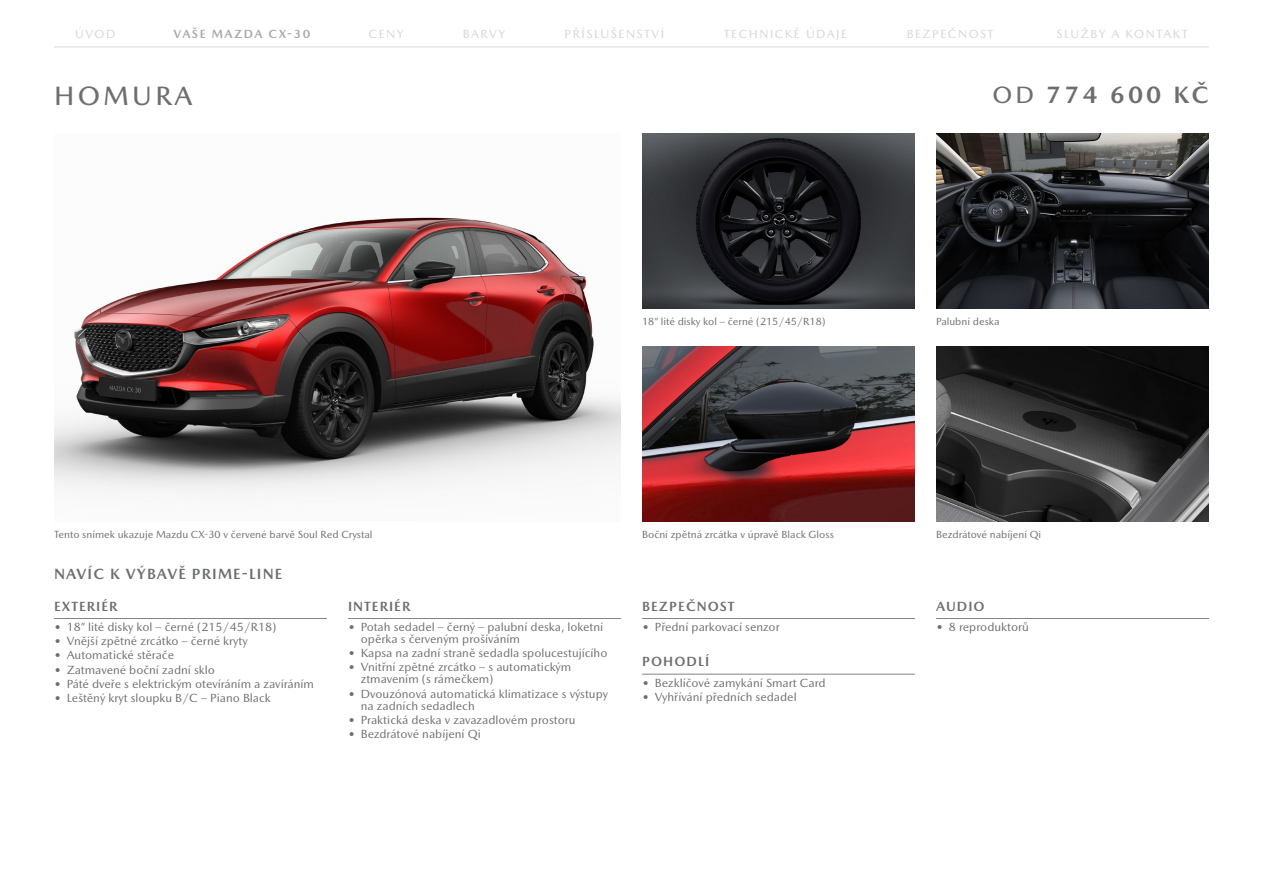
<style>
.page{position:relative;width:1263px;height:893px;background:#fff}
.page>*{position:absolute;margin:0;border:0;box-sizing:border-box;transform-origin:0 0}
.t1{font:500 27px "Mazda Type Cyrillic";letter-spacing:.125em;color:#6d6e71}
.t2{font:700 24px "Mazda Type Cyrillic";letter-spacing:.125em;color:#6d6e71}
.t3{font:700 15px "Mazda Type Cyrillic";letter-spacing:.075em;color:#6d6e71}
.t4{font:700 13.5px "Mazda Type Cyrillic";letter-spacing:.075em;color:#6d6e71}
.t5{font:12px/12px "Mazda Type Cyrillic";color:#6d6e71}
.t6{font:12px "Mazda Type Cyrillic";letter-spacing:.125em;color:#d5d5d5}
.t7{font:700 12px "Mazda Type Cyrillic";letter-spacing:.125em;color:#a7a9ac}
.t8{font:10.5px "Mazda Type Cyrillic";color:#6d6e71}
.s1{font-weight:500}
</style>
<div class="page">
<img style="left:936px;top:346px;width:273px;height:176px">
<img style="left:642px;top:346px;width:273px;height:176px">
<hr style="left:54px;top:618px;width:273px;height:1px;background:#808285">
<hr style="left:348px;top:618px;width:273px;height:1px;background:#808285">
<hr style="left:642px;top:618px;width:273px;height:1px;background:#808285">
<hr style="left:642px;top:674px;width:273px;height:1px;background:#808285">
<hr style="left:936px;top:618px;width:273px;height:1px;background:#808285">
<img style="left:642px;top:133px;width:273px;height:176px">
<img style="left:936px;top:133px;width:273px;height:176px">
<img style="left:54px;top:217px;width:567px;height:276px">
<hr style="left:54px;top:46px;width:1155px;height:2px;background:#e7e7e7">
<p class="t6" style="left:75px;top:26px;width:42px">ÚVOD</p>
<p class="t7" style="left:174px;top:26px;width:138px">VAŠE MAZDA CX-30</p>
<p class="t6" style="left:369px;top:26px;width:36px">CENY</p>
<p class="t6" style="left:463px;top:26px;width:44px">BARVY</p>
<p class="t6" style="left:565px;top:26px;width:101px">PŘÍSLUŠENSTVÍ</p>
<p class="t6" style="left:724px;top:26px;width:125px">TECHNICKÉ ÚDAJE</p>
<p class="t6" style="left:907px;top:26px;width:88px">BEZPEČNOST</p>
<p class="t6" style="left:1056px;top:26px;width:133px">SLUŽBY A KONTAKT</p>
<h1 class="t1" style="left:54px;top:80px;width:140px">HOMURA</h1>
<h2 class="t2" style="left:992px;top:80px;width:218px"><span class="s1">OD</span> 774 600 KČ</h2>
<p class="t8" style="left:642px;top:315px;width:185px">18” lité disky kol – černé (215/45/R18)</p>
<p class="t8" style="left:936px;top:315px;width:65px">Palubní deska</p>
<p class="t8" style="left:54px;top:528px;width:320px">Tento snímek ukazuje Mazdu CX-30 v červené barvě Soul Red Crystal</p>
<p class="t8" style="left:642px;top:528px;width:193px">Boční zpětná zrcátka v úpravě Black Gloss</p>
<p class="t3" style="left:54px;top:565px;width:230px">NAVÍC K VÝBAVĚ PRIME-LINE</p>
<p class="t4" style="left:54px;top:598px;width:65px">EXTERIÉR</p>
<p class="t5" style="left:54px;top:621px;width:224px">• 18” lité disky kol – černé (215/45/R18)</p>
<p class="t5" style="left:54px;top:635px;width:195px">• Vnější zpětné zrcátko – černé kryty</p>
<p class="t5" style="left:54px;top:649px;width:122px">• Automatické stěrače</p>
<p class="t5" style="left:54px;top:663px;width:162px">• Zatmavené boční zadní sklo</p>
<p class="t5" style="left:54px;top:677px;width:261px">• Páté dveře s elektrickým otevíráním a zavíráním</p>
<p class="t5" style="left:54px;top:692px;width:218px">• Leštěný kryt sloupku B/C – Piano Black</p>
<p class="t4" style="left:348px;top:598px;width:64px">INTERIÉR</p>
<p class="t5" style="left:361px;top:621px;width:244px;text-indent:-13px">• Potah sedadel – černý – palubní deska, loketní opěrka s červeným prošíváním</p>
<p class="t5" style="left:348px;top:647px;width:261px">• Kapsa na zadní straně sedadla spolucestujícího</p>
<p class="t5" style="left:361px;top:661px;width:212px;text-indent:-13px">• Vnitřní zpětné zrcátko – s automatickým ztmavením (s rámečkem)</p>
<p class="t5" style="left:361px;top:687px;width:249px;text-indent:-13px">• Dvouzónová automatická klimatizace s výstupy na zadních sedadlech</p>
<p class="t5" style="left:348px;top:713px;width:229px">• Praktická deska v zavazadlovém prostoru</p>
<p class="t5" style="left:348px;top:728px;width:134px">• Bezdrátové nabíjení Qi</p>
<p class="t4" style="left:642px;top:598px;width:94px">BEZPEČNOST</p>
<p class="t5" style="left:642px;top:621px;width:139px">• Přední parkovací senzor</p>
<p class="t4" style="left:642px;top:653px;width:69px">POHODLÍ</p>
<p class="t5" style="left:642px;top:677px;width:185px">• Bezklíčové zamykání Smart Card</p>
<p class="t5" style="left:642px;top:691px;width:156px">• Vyhřívání předních sedadel</p>
<p class="t8" style="left:936px;top:528px;width:107px">Bezdrátové nabíjení Qi</p>
<p class="t4" style="left:936px;top:598px;width:50px">AUDIO</p>
<p class="t5" style="left:936px;top:621px;width:94px">• 8 reproduktorů</p>
</div>
